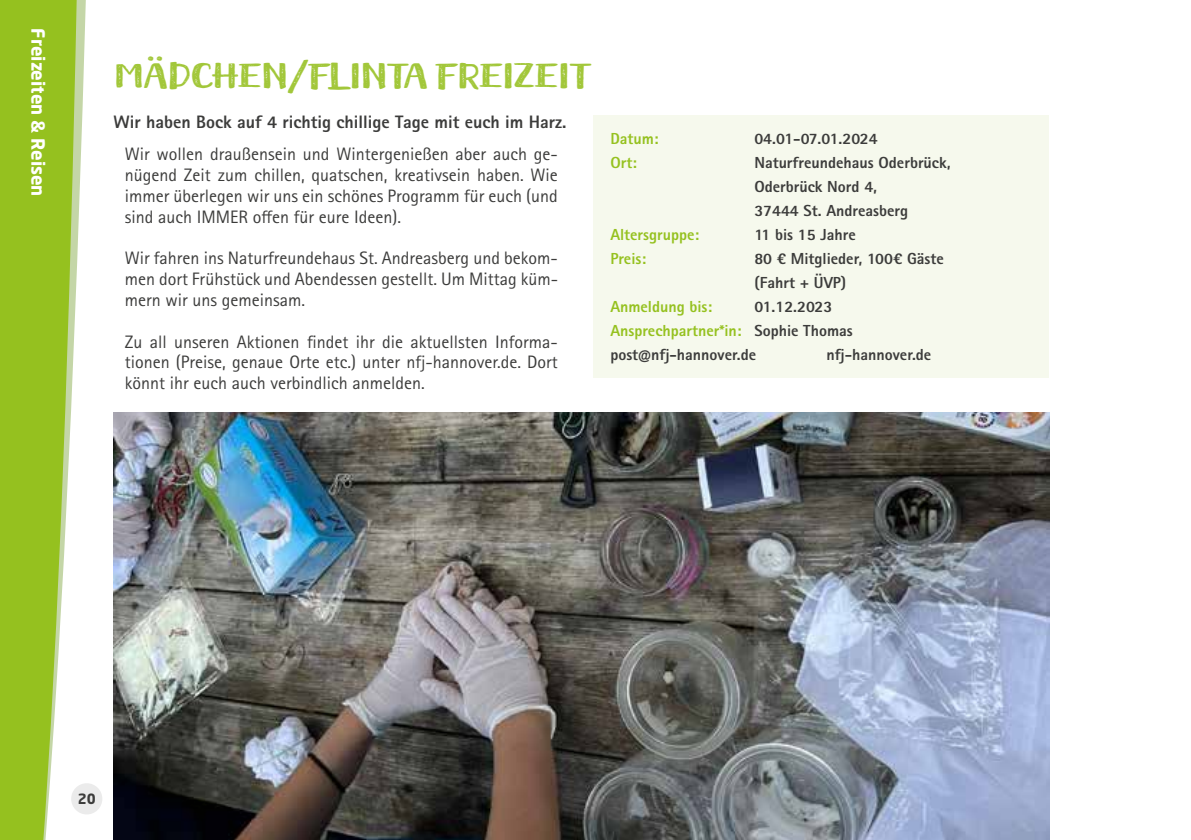
<style>
.page{position:relative;width:1191px;height:840px;background:#fff}
.page>*{position:absolute;margin:0;border:0;box-sizing:border-box;transform-origin:0 0}
.t1{font:40px "Meltow Brush Rust";letter-spacing:-.02em;color:#a2c73a}
.t2{font:18px/20.8px "Rotis Sans Serif Std";color:#3c3c3b;text-align:justify}
.t3{font:800 18px "Rotis Sans Serif Std";color:#3c3c3b}
.t4{font:700 18px "Neo Sans Pro";color:#fff}
.t5{font:800 16px/24px "Rotis Sans Serif Std";color:#3c3c3b}
.t6{font:800 16px "Rotis Sans Serif Std";color:#95c11f}
.t7{font:800 16px "Rotis Sans Serif Std";letter-spacing:-.02em;color:#3c3c3b}
.t8{font:700 14px "Neo Sans Pro";color:#3c3c3b}
.s1{color:#95c11f}
</style>
<div class="page">
<div style="left:593px;top:115px;width:456px;height:262px;background:#f6f9ed"></div>
<img style="left:113px;top:412px;width:936px;height:427px">
<svg style="left:0;top:0;width:89px;height:839px;fill:#95c11f"></svg>
<p class="t4" style="left:50px;top:28px;width:169px;rotate:90deg">Freizeiten &amp; Reisen</p>
<h1 class="t1" style="left:113px;top:52px;width:479px">MÄDCHEN/FLINTA FREIZEIT</h1>
<p class="t3" style="left:113px;top:110px;width:454px">Wir haben Bock auf 4 richtig chillige Tage mit euch im Harz.</p>
<p class="t2" style="left:125px;top:144px;width:435px">Wir wollen draußensein und Wintergenießen aber auch ge&shy;nügend Zeit zum chillen, quatschen, kreativsein haben. Wie immer überlegen wir uns ein schönes Programm für euch (und sind auch IMMER offen für eure Ideen).</p>
<p class="t2" style="left:125px;top:248px;width:435px">Wir fahren ins Naturfreundehaus St. Andreasberg und bekom&shy;men dort Frühstück und Abendessen gestellt. Um Mittag küm&shy;mern wir uns gemeinsam.</p>
<p class="t2" style="left:125px;top:331px;width:435px">Zu all unseren Aktionen findet ihr die aktuellsten Informa&shy;tionen (Preise, genaue Orte etc.) unter nfj-hannover.de. Dort könnt ihr euch auch verbindlich anmelden.</p>
<p class="t6" style="left:610px;top:128px;width:50px">Datum:</p>
<p class="t7" style="left:754px;top:128px;width:125px">04.01-07.01.2024</p>
<p class="t6" style="left:610px;top:152px;width:28px">Ort:</p>
<p class="t5" style="left:754px;top:150px;width:198px">Naturfreundehaus Oderbrück,<br>Oderbrück Nord 4,<br>37444 St. Andreasberg</p>
<p class="t6" style="left:610px;top:224px;width:90px">Altersgruppe:</p>
<p class="t5" style="left:754px;top:222px;width:103px">11 bis 15 Jahre</p>
<p class="t6" style="left:610px;top:248px;width:37px">Preis:</p>
<p class="t5" style="left:754px;top:246px;width:191px">80 € Mitglieder, 100€ Gäste (Fahrt + ÜVP)</p>
<p class="t6" style="left:610px;top:296px;width:103px">Anmeldung bis:</p>
<p class="t5" style="left:610px;top:294px;width:244px;text-indent:144px">01.12.2023<br><span class="s1">Ansprechpartner*in:</span> Sophie Thomas post@nfj-hannover.de</p>
<p class="t5" style="left:826px;top:342px;width:106px">nfj-hannover.de</p>
<p class="t8" style="left:78px;top:789px;width:20px">20</p>
</div>
